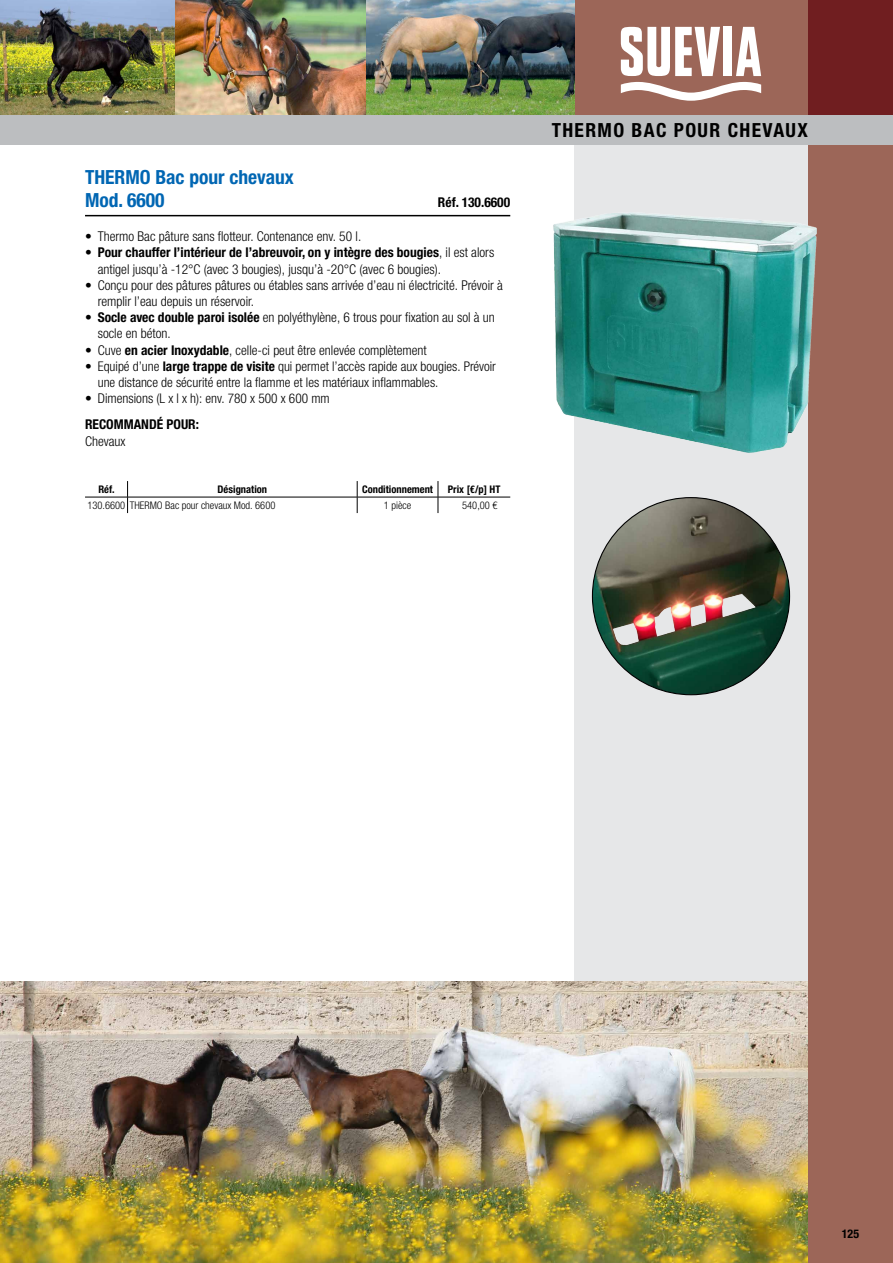
<style>
.page{position:relative;width:893px;height:1263px;background:#fff}
.page>*{position:absolute;margin:0;border:0;box-sizing:border-box;transform-origin:0 0}
.t1{font:700 condensed 19.5px/23.4px "Helvetica Neue LTW1 G";color:#0066b3}
.t2{font:700 condensed 19.5px "Helvetica Neue LTW1 G";letter-spacing:.07em;color:#000}
.t3{font:300 condensed 13.5px/16.2px "Helvetica Neue LTW1 G";color:#000}
.t4{font:700 condensed 13.5px "Helvetica Neue LTW1 G";color:#000}
.t5{font:300 condensed 13.35px/16px "Helvetica Neue LTW1 G";color:#000}
.t6{font:700 condensed 12px "Helvetica Neue LTW1 G";color:#000}
.t7{font:300 condensed 10.5px "Helvetica Neue LTW1 G";color:#000}
.t8{font:700 condensed 10.5px "Helvetica Neue LTW1 G";color:#000}
.s1{font-weight:700}
.s2{font-size:13.5px}
</style>
<div class="page">
<div style="left:574px;top:0;width:319px;height:1263px;background:#e6e7e8"></div>
<div style="left:574px;top:0;width:234px;height:115px;background:#9c6658"></div>
<div style="left:808px;top:115px;width:85px;height:1148px;background:#9c6658"></div>
<div style="left:808px;top:0;width:85px;height:115px;background:#701e20"></div>
<div style="left:724px;top:27px;width:8px;height:49px;background:#fff"></div>
<svg style="left:736px;top:27px;width:25px;height:49px"></svg>
<svg style="left:621px;top:27px;width:99px;height:49px"></svg>
<svg style="left:621px;top:82px;width:140px;height:19px"></svg>
<div style="left:0;top:115px;width:893px;height:30px;background:#bcbec0"></div>
<img style="left:0;top:0;width:175px;height:115px">
<img style="left:366px;top:0;width:208px;height:115px">
<img style="left:175px;top:0;width:191px;height:115px">
<hr style="left:85px;top:215px;width:425px;height:1px;background:#000">
<img style="left:553px;top:213px;width:264px;height:240px">
<img style="left:592px;top:498px;width:197px;height:197px;border-radius:99px">
<img style="left:0;top:982px;width:808px;height:281px">
<hr style="left:85px;top:497px;width:43px;height:1px;background:#000">
<hr style="left:128px;top:497px;width:229px;height:1px;background:#000">
<svg style="left:127px;top:481px;width:1px;height:32px"></svg>
<hr style="left:357px;top:497px;width:81px;height:1px;background:#000">
<svg style="left:357px;top:481px;width:1px;height:32px"></svg>
<hr style="left:438px;top:497px;width:72px;height:1px;background:#000">
<svg style="left:438px;top:481px;width:1px;height:32px"></svg>
<h1 class="t1" style="left:85px;top:165px;width:210px">THERMO Bac pour chevaux<br>Mod. 6600</h1>
<p class="t4" style="left:438px;top:195px;width:74px">Réf. 130.6600</p>
<p class="t3" style="left:85px;top:228px;width:278px">• Thermo Bac pâture sans flotteur. Contenance env. 50 l.</p>
<p class="t3" style="left:98px;top:245px;width:398px;text-indent:-13px"><span class="s1">• Pour chauffer l’intérieur de l’abreuvoir, on y intègre des bougies</span>, il est alors antigel jusqu’à -12°C (avec 3 bougies), jusqu’à -20°C (avec 6 bougies).</p>
<p class="t3" style="left:98px;top:277px;width:407px;text-indent:-13px">• Conçu pour des pâtures pâtures ou étables sans arrivée d’eau ni électricité. Prévoir à remplir l’eau depuis un réservoir.</p>
<p class="t3" style="left:98px;top:309px;width:399px;text-indent:-13px">• <span class="s1">Socle avec double paroi isolée</span> en polyéthylène, 6 trous pour fixation au sol à un socle en béton.</p>
<p class="t3" style="left:85px;top:342px;width:343px">• Cuve <span class="s1">en acier Inoxydable</span>, celle-ci peut être enlevée complètement</p>
<p class="t5" style="left:98px;top:358px;width:400px;text-indent:-13px">• Equipé d’une <span class="s1">large trappe de visite</span> qui permet l’accès rapide aux bougies. Prévoir une distance de sécurité entre la flamme et les matériaux inflammables.</p>
<p class="t5" style="left:85px;top:390px;width:246px"><span class="s2">• Dimensions</span> (L x l x h): env. 780 x 500 x 600 mm</p>
<p class="t4" style="left:85px;top:416px;width:115px">RECOMMANDÉ POUR:</p>
<p class="t3" style="left:85px;top:433px;width:42px">Chevaux</p>
<p class="t8" style="left:98px;top:483px;width:18px">Réf.</p>
<p class="t8" style="left:218px;top:483px;width:51px">Désignation</p>
<p class="t8" style="left:362px;top:483px;width:72px">Conditionnement</p>
<p class="t8" style="left:448px;top:483px;width:54px">Prix [€/p] HT</p>
<p class="t7" style="left:87px;top:499px;width:189px">130.6600 THERMO Bac pour chevaux Mod. 6600</p>
<p class="t7" style="left:384px;top:499px;width:29px">1 pièce</p>
<p class="t7" style="left:462px;top:499px;width:37px">540,00 €</p>
<h1 class="t2" style="left:552px;top:118px;width:258px">THERMO BAC POUR CHEVAUX</h1>
<p class="t6" style="left:842px;top:1226px;width:19px">125</p>
</div>
